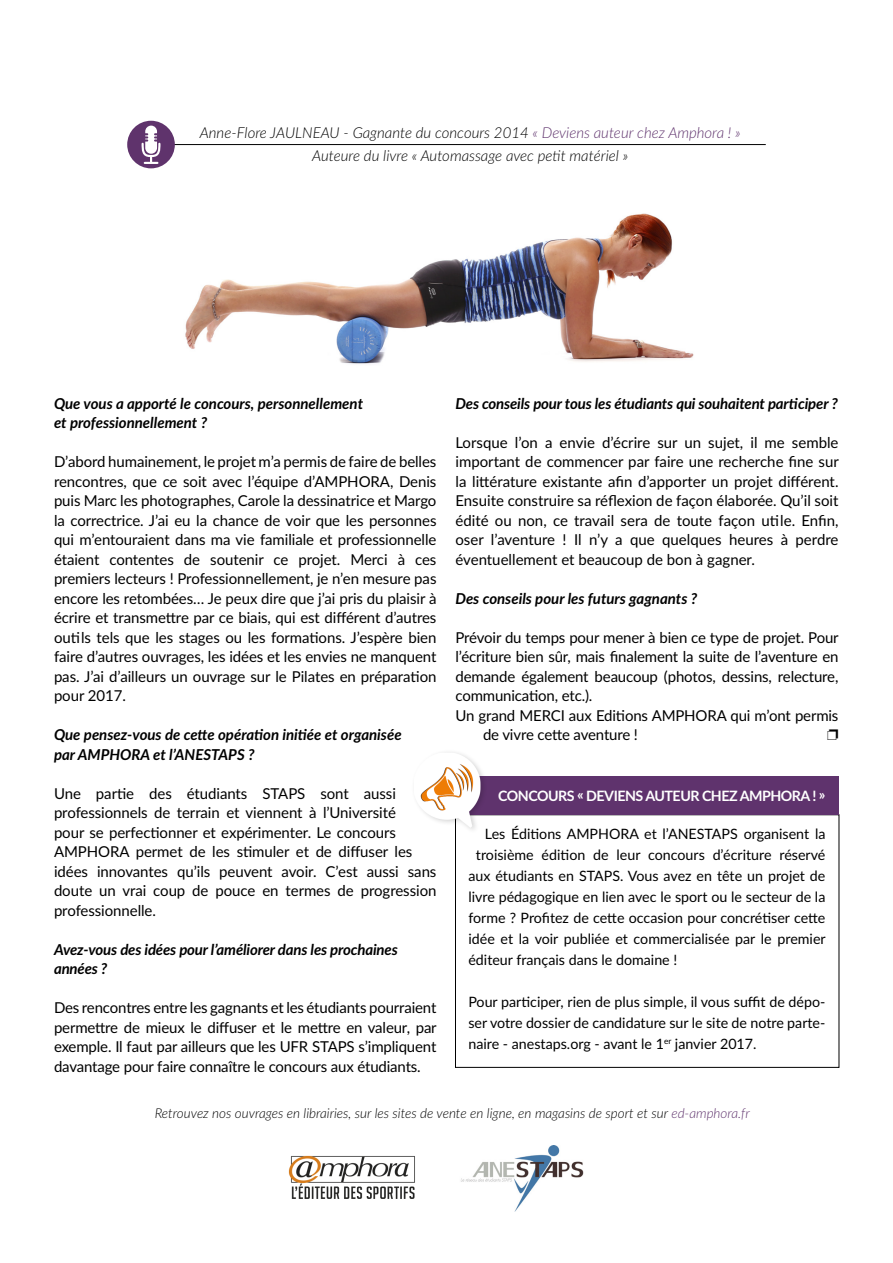
<style>
.page{position:relative;width:893px;height:1263px;background:#fff}
.page>*{position:absolute;margin:0;border:0;box-sizing:border-box;transform-origin:0 0}
.t1{font:15px/19.5px "Lato Latin";letter-spacing:-.01em;color:#000;text-align:justify}
.t2{font:italic 700 15px/19.5px "Lato Latin";letter-spacing:-.005em;color:#000}
.t3{font:italic 300 15px/23px "Lato";color:#000;text-align:center}
.t4{font:14.25px/21px "Lato";color:#000;text-align:justify}
.t5{font:700 14.25px "Lato";letter-spacing:-.035em;color:#fff}
.t6{font:italic 300 13.5px "Lato";color:#000}
.s1{font-family:"Lato Latin"}
.s2{color:#5f336d}
</style>
<div class="page">
<div style="left:455px;top:776px;width:384px;height:39px;background:#5f336d"></div>
<div style="left:411px;top:749px;width:77px;height:85px;background:#000;opacity:.2"></div>
<img style="left:414px;top:753px;width:67px;height:76px">
<hr style="left:166px;top:144px;width:600px;height:1px;background:#000">
<div style="left:127px;top:121px;width:48px;height:47px;background:#5f336c;border-radius:50%"></div>
<svg style="left:141px;top:126px;width:20px;height:38px"></svg>
<img style="left:288px;top:1155px;width:127px;height:44px">
<img style="left:461px;top:1145px;width:123px;height:66px">
<img style="left:185px;top:213px;width:509px;height:151px">
<p class="t3" style="left:200px;top:121px;width:542px"><span class="s1">Anne-Flore JAULNEAU -</span> Gagnante du concours 2014 <span class="s2">« Deviens auteur chez Amphora ! »<br></span>Auteure du livre « Automassage avec petit matériel »</p>
<p class="t2" style="left:54px;top:393px;width:311px">Que vous a apporté le concours, personnellement et professionnellement ?</p>
<p class="t1" style="left:54px;top:452px;width:384px">D’abord humainement, le projet m’a permis de faire de belles rencontres, que ce soit avec l’équipe d’AMPHORA, Denis puis Marc les photographes, Carole la dessinatrice et Margo la correctrice. J’ai eu la chance de voir que les personnes qui m’entouraient dans ma vie familiale et professionnelle étaient contentes de soutenir ce projet. Merci à ces premiers lecteurs ! Professionnellement, je n’en mesure pas encore les retombées… Je peux dire que j’ai pris du plaisir à écrire et transmettre par ce biais, qui est différent d’autres outils tels que les stages ou les formations. J’espère bien faire d’autres ouvrages, les idées et les envies ne manquent pas. J’ai d’ailleurs un ouvrage sur le Pilates en préparation pour 2017.</p>
<p class="t2" style="left:54px;top:725px;width:349px">Que pensez-vous de cette opération initiée et organisée par AMPHORA et l’ANESTAPS ?</p>
<p class="t1" style="left:54px;top:783px;width:384px;text-align:left">Une partie des étudiants STAPS sont aussi professionnels de terrain et viennent à l’Université<br>pour se perfectionner et expérimenter. Le concours AMPHORA permet de les stimuler et de diffuser les idées innovantes qu’ils peuvent avoir. C’est aussi sans doute un vrai coup de pouce en termes de progression professionnelle.</p>
<p class="t2" style="left:54px;top:939px;width:345px">Avez-vous des idées pour l’améliorer dans les prochaines années ?</p>
<p class="t1" style="left:54px;top:998px;width:384px">Des rencontres entre les gagnants et les étudiants pourraient permettre de mieux le diffuser et le mettre en valeur, par exemple. Il faut par ailleurs que les UFR STAPS s’impliquent davantage pour faire connaître le concours aux étudiants.</p>
<p class="t2" style="left:455px;top:393px;width:384px">Des conseils pour tous les étudiants qui souhaitent participer ?</p>
<p class="t1" style="left:455px;top:432px;width:385px">Lorsque l’on a envie d’écrire sur un sujet, il me semble important de commencer par faire une recherche fine sur la littérature existante afin d’apporter un projet différent.<br>Ensuite construire sa réflexion de façon élaborée. Qu’il soit édité ou non, ce travail sera de toute façon utile. Enfin, oser l’aventure ! Il n’y a que quelques heures à perdre éventuellement et beaucoup de bon à gagner.</p>
<p class="t2" style="left:455px;top:588px;width:243px">Des conseils pour les futurs gagnants ?</p>
<p class="t1" style="left:455px;top:627px;width:385px">Prévoir du temps pour mener à bien ce type de projet. Pour</p>
<p class="t1" style="left:455px;top:647px;width:384px">l’écriture bien sûr, mais finalement la suite de l’aventure en</p>
<p class="t1" style="left:455px;top:666px;width:384px">demande également beaucoup (photos, dessins, relecture,</p>
<p class="t1" style="left:455px;top:686px;width:138px">communication, etc.).</p>
<p class="t1" style="left:455px;top:705px;width:384px">Un grand MERCI aux Editions AMPHORA qui m’ont permis</p>
<p class="t1" style="left:483px;top:725px;width:156px">de vivre cette aventure !</p>
<p class="t5" style="left:498px;top:785px;width:329px">CONCOURS « DEVIENS AUTEUR CHEZ AMPHORA ! »</p>
<p class="t4" style="left:485px;top:823px;width:342px">Les Éditions AMPHORA et l’ANESTAPS organisent la</p>
<p class="t4" style="left:476px;top:844px;width:351px">troisième édition de leur concours d’écriture réservé</p>
<p class="t4" style="left:468px;top:865px;width:358px">aux étudiants en STAPS. Vous avez en tête un projet de</p>
<p class="t4" style="left:468px;top:886px;width:358px">livre pédagogique en lien avec le sport ou le secteur de la</p>
<p class="t4" style="left:468px;top:907px;width:358px">forme ? Profitez de cette occasion pour concrétiser cette</p>
<p class="t4" style="left:468px;top:928px;width:359px">idée et la voir publiée et commercialisée par le premier</p>
<p class="t4" style="left:468px;top:949px;width:210px">éditeur français dans le domaine !</p>
<p class="t4" style="left:468px;top:991px;width:358px">Pour participer, rien de plus simple, il vous suffit de dépo&shy;ser votre dossier de candidature sur le site de notre parte&shy;naire - anestaps.org - avant le 1<sup>er</sup> janvier 2017.</p>
<p class="t6" style="left:155px;top:1104px;width:597px">Retrouvez nos ouvrages en librairies, sur les sites de vente en ligne, en magasins de sport et sur <span class="s2">ed-amphora.fr</span></p>
</div>
